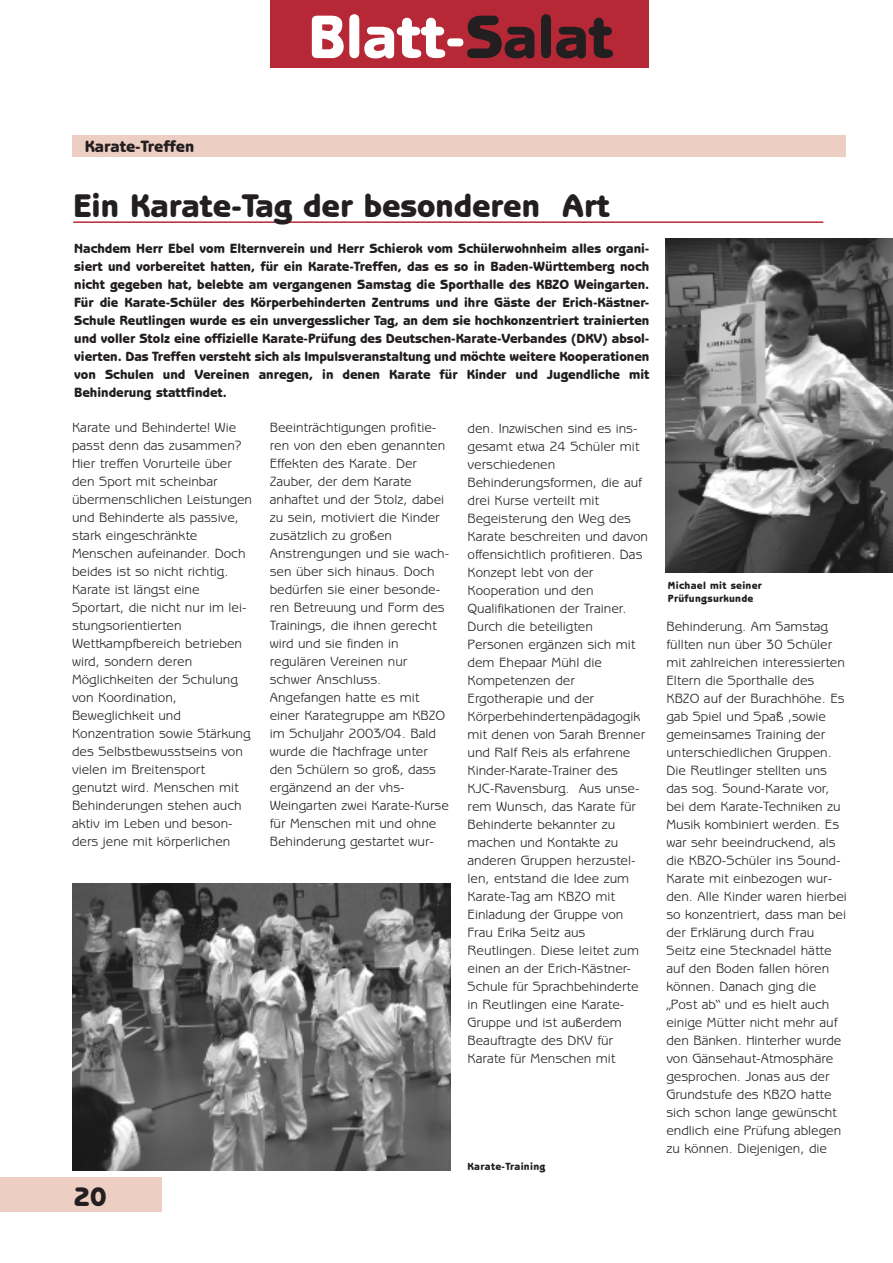
<style>
.page{position:relative;width:893px;height:1263px;background:#fff}
.page>*{position:absolute;margin:0;border:0;box-sizing:border-box;transform-origin:0 0}
.t1{font:800 61.65px "Benguiat Gothic";color:#fff}
.t2{font:800 33px "Benguiat Gothic";color:#231f20}
.t3{font:800 27px "Benguiat Gothic";color:#231f20}
.t4{font:800 16.5px "Benguiat Gothic";color:#231f20}
.t5{font:13.5px/18px "Benguiat Gothic";color:#231f20}
.t6{font:800 13.5px/18px "Benguiat Gothic";color:#231f20;text-align:justify}
.t7{font:800 10.5px/12.6px "Benguiat Gothic";letter-spacing:.03em;color:#231f20}
.s1{color:#231f20}
</style>
<div class="page">
<div style="left:270px;top:0;width:379px;height:68px;background:#b72837"></div>
<div style="left:0;top:1177px;width:161px;height:34px;background:#edcec3"></div>
<hr style="left:73px;top:221px;width:750px;height:2px;background:#b72837">
<div style="left:72px;top:136px;width:774px;height:21px;background:#edcec3"></div>
<img style="left:665px;top:239px;width:228px;height:333px">
<img style="left:72px;top:883px;width:379px;height:287px">
<h1 class="t1" style="left:308px;top:14px;width:306px">Blatt-<span class="s1">Salat</span></h1>
<p class="t4" style="left:85px;top:140px;width:111px">Karate-Treffen</p>
<h2 class="t2" style="left:73px;top:193px;width:538px">Ein Karate-Tag der besonderen Art</h2>
<p class="t6" style="left:74px;top:240px;width:577px">Nachdem Herr Ebel vom Elternverein und Herr Schierok vom Schülerwohnheim alles organi&shy;siert und vorbereitet hatten, für ein Karate-Treffen, das es so in Baden-Württemberg noch nicht gegeben hat, belebte am vergangenen Samstag die Sporthalle des KBZO Weingarten.<br>Für die Karate-Schüler des Körperbehinderten Zentrums und ihre Gäste der Erich-Kästner-Schule Reutlingen wurde es ein unvergesslicher Tag, an dem sie hochkonzentriert trainierten und voller Stolz eine offizielle Karate-Prüfung des Deutschen-Karate-Verbandes (DKV) absol&shy;vierten. Das Treffen versteht sich als Impulsveranstaltung und möchte weitere Kooperationen von Schulen und Vereinen anregen, in denen Karate für Kinder und Jugendliche mit Behinderung stattfindet.</p>
<p class="t5" style="left:72px;top:419px;width:182px">Karate und Behinderte! Wie passt denn das zusammen?<br>Hier treffen Vorurteile über den Sport mit scheinbar übermenschlichen Leistungen und Behinderte als passive, stark eingeschränkte<br>Menschen aufeinander. Doch beides ist so nicht richtig.<br>Karate ist längst eine<br>Sportart, die nicht nur im lei&shy;stungsorientierten<br>Wettkampfbereich betrieben wird, sondern deren<br>Möglichkeiten der Schulung von Koordination,<br>Beweglichkeit und<br>Konzentration sowie Stärkung des Selbstbewusstseins von vielen im Breitensport genutzt wird. Menschen mit<br>Behinderungen stehen auch aktiv im Leben und beson&shy;ders jene mit körperlichen</p>
<p class="t5" style="left:270px;top:419px;width:181px">Beeinträchtigungen profitie&shy;ren von den eben genannten<br>Effekten des Karate. Der<br>Zauber, der dem Karate anhaftet und der Stolz, dabei zu sein, motiviert die Kinder zusätzlich zu großen<br>Anstrengungen und sie wach&shy;sen über sich hinaus. Doch bedürfen sie einer besonde&shy;ren Betreuung und Form des<br>Trainings, die ihnen gerecht wird und sie finden in regulären Vereinen nur schwer Anschluss.<br>Angefangen hatte es mit einer Karategruppe am KBZO im Schuljahr 2003/04. Bald wurde die Nachfrage unter den Schülern so groß, dass ergänzend an der vhs-<br>Weingarten zwei Karate-Kurse für Menschen mit und ohne<br>Behinderung gestartet wur-</p>
<p class="t5" style="left:468px;top:419px;width:182px">den. Inzwischen sind es ins&shy;gesamt etwa 24 Schüler mit verschiedenen<br>Behinderungsformen, die auf drei Kurse verteilt mit<br>Begeisterung den Weg des<br>Karate beschreiten und davon offensichtlich profitieren. Das<br>Konzept lebt von der<br>Kooperation und den<br>Qualifikationen der Trainer.<br>Durch die beteiligten<br>Personen ergänzen sich mit dem Ehepaar Mühl die<br>Kompetenzen der<br>Ergotherapie und der<br>Körperbehindertenpädagogik mit denen von Sarah Brenner und Ralf Reis als erfahrene<br>Kinder-Karate-Trainer des<br>KJC-Ravensburg. Aus unse&shy;rem Wunsch, das Karate für<br>Behinderte bekannter zu machen und Kontakte zu anderen Gruppen herzustel&shy;len, entstand die Idee zum<br>Karate-Tag am KBZO mit<br>Einladung der Gruppe von<br>Frau Erika Seitz aus<br>Reutlingen. Diese leitet zum einen an der Erich-Kästner-<br>Schule für Sprachbehinderte in Reutlingen eine Karate-<br>Gruppe und ist außerdem<br>Beauftragte des DKV für<br>Karate für Menschen mit</p>
<h3 class="t3" style="left:74px;top:1187px;width:34px">20</h3>
<p class="t7" style="left:468px;top:1161px;width:79px">Karate-Training</p>
<p class="t7" style="left:668px;top:580px;width:96px">Michael mit seiner<br>Prüfungsurkunde</p>
<p class="t5" style="left:666px;top:617px;width:182px">Behinderung. Am Samstag füllten nun über 30 Schüler mit zahlreichen interessierten<br>Eltern die Sporthalle des<br>KBZO auf der Burachhöhe. Es gab Spiel und Spaß ,sowie gemeinsames Training der unterschiedlichen Gruppen.<br>Die Reutlinger stellten uns das sog. Sound-Karate vor, bei dem Karate-Techniken zu<br>Musik kombiniert werden. Es war sehr beeindruckend, als die KBZO-Schüler ins Sound-<br>Karate mit einbezogen wur&shy;den. Alle Kinder waren hierbei so konzentriert, dass man bei der Erklärung durch Frau<br>Seitz eine Stecknadel hätte auf den Boden fallen hören können. Danach ging die „Post ab“ und es hielt auch einige Mütter nicht mehr auf den Bänken. Hinterher wurde von Gänsehaut-Atmosphäre gesprochen. Jonas aus der<br>Grundstufe des KBZO hatte sich schon lange gewünscht endlich eine Prüfung ablegen zu können. Diejenigen, die</p>
</div>
